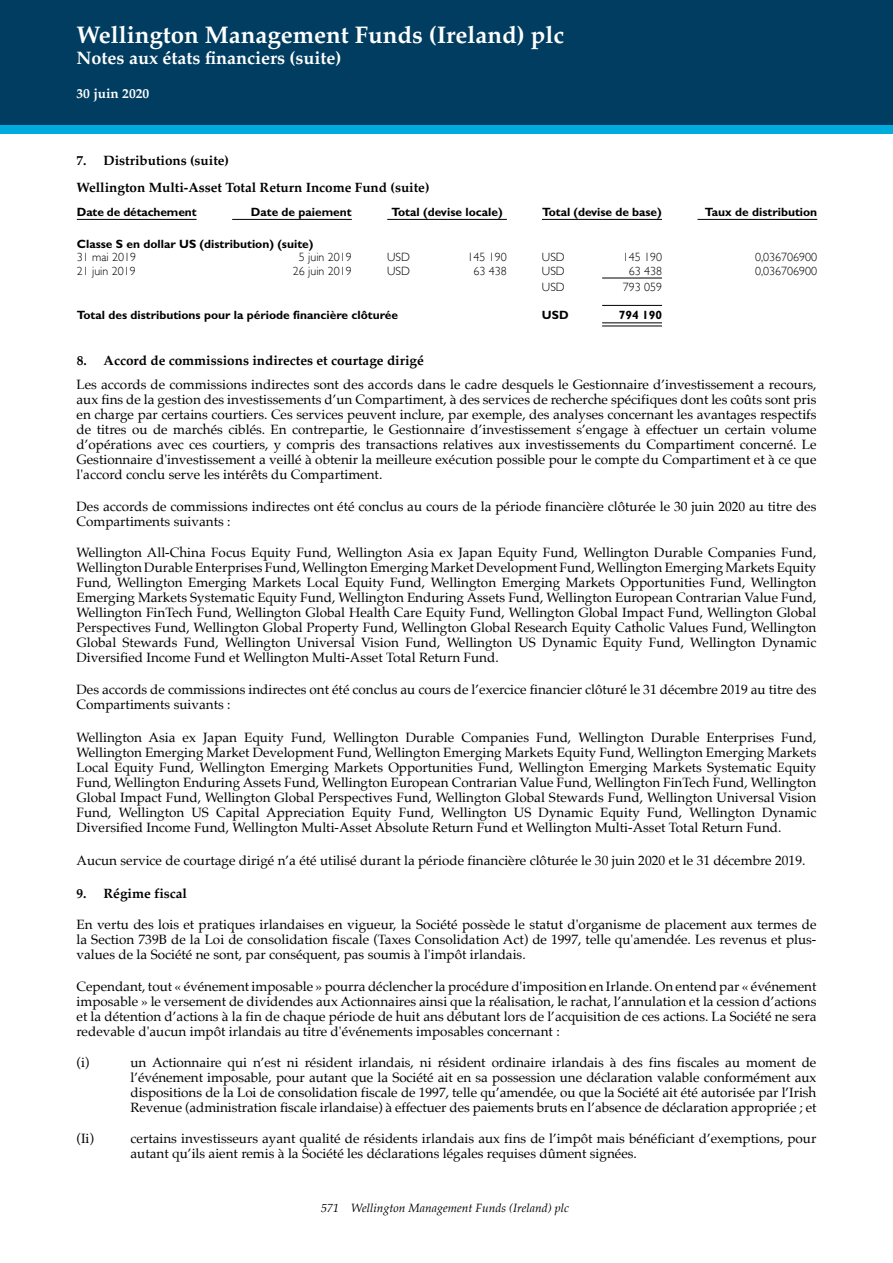
<style>
.page{position:relative;width:893px;height:1263px;background:#fff}
.page>*{position:absolute;margin:0;border:0;box-sizing:border-box;transform-origin:0 0}
.t1{font:700 24px "Palatino";color:#fff}
.t2{font:700 18px "Palatino";color:#fff}
.t3{font:13.5px/15px "Palatino";color:#000;text-align:justify}
.t4{font:700 13.5px/27px "Palatino";color:#000}
.t5{font:700 13.5px "Palatino";color:#fff}
.t6{font:700 12px "Gill Sans Std";color:#000}
.t7{font:300 12px/13.5px "Gill Sans";color:#000}
.t8{font:italic 12px "Palatino";color:#000}
</style>
<div class="page">
<div style="left:0;top:0;width:893px;height:125px;background:#003d60"></div>
<div style="left:0;top:125px;width:893px;height:9px;background:#00abde"></div>
<hr style="left:77px;top:219px;width:120px;height:1px;background:#000">
<hr style="left:232px;top:219px;width:120px;height:1px;background:#000">
<hr style="left:602px;top:278px;width:60px;height:1px;background:#000">
<hr style="left:542px;top:219px;width:60px;height:1px;background:#000">
<hr style="left:602px;top:219px;width:60px;height:1px;background:#000">
<hr style="left:698px;top:219px;width:119px;height:1px;background:#000">
<hr style="left:387px;top:219px;width:60px;height:1px;background:#000">
<hr style="left:447px;top:219px;width:60px;height:1px;background:#000">
<hr style="left:602px;top:323px;width:60px;height:1px;background:#000">
<hr style="left:602px;top:326px;width:60px;height:1px;background:#000">
<hr style="left:602px;top:305px;width:60px;height:1px;background:#000">
<h1 class="t1" style="left:77px;top:14px;width:489px">Wellington Management Funds (Ireland) plc</h1>
<h2 class="t2" style="left:77px;top:43px;width:266px">Notes aux états financiers (suite)</h2>
<p class="t5" style="left:77px;top:81px;width:74px">30 juin 2020</p>
<p class="t4" style="left:77px;top:146px;width:354px">7. Distributions (suite)<br>Wellington Multi-Asset Total Return Income Fund (suite)</p>
<p class="t6" style="left:77px;top:205px;width:121px">Date de détachement</p>
<p class="t6" style="left:251px;top:205px;width:103px">Date de paiement</p>
<p class="t6" style="left:391px;top:205px;width:113px">Total (devise locale)</p>
<p class="t6" style="left:542px;top:205px;width:121px">Total (devise de base)</p>
<p class="t6" style="left:705px;top:205px;width:114px">Taux de distribution</p>
<p class="t6" style="left:77px;top:236px;width:238px">Classe S en dollar US (distribution) (suite)</p>
<p class="t7" style="left:77px;top:250px;width:61px">31 mai 2019<br>21 juin 2019</p>
<p class="t7" style="left:293px;top:250px;width:60px;text-align:center">5 juin 2019<br>26 juin 2019</p>
<p class="t7" style="left:387px;top:250px;width:24px">USD<br>USD</p>
<p class="t7" style="left:468px;top:250px;width:41px;text-align:center">145 190<br>63 438</p>
<p class="t7" style="left:542px;top:250px;width:24px">USD<br>USD</p>
<p class="t7" style="left:623px;top:250px;width:41px;text-align:center">145 190<br>63 438</p>
<p class="t7" style="left:755px;top:250px;width:64px">0,036706900<br>0,036706900</p>
<p class="t7" style="left:542px;top:280px;width:24px">USD</p>
<p class="t7" style="left:623px;top:280px;width:41px">793 059</p>
<p class="t6" style="left:77px;top:308px;width:323px">Total des distributions pour la période financière clôturée</p>
<p class="t6" style="left:542px;top:308px;width:28px">USD</p>
<p class="t6" style="left:619px;top:308px;width:45px">794 190</p>
<p class="t4" style="left:77px;top:347px;width:348px">8. Accord de commissions indirectes et courtage dirigé</p>
<p class="t3" style="left:77px;top:377px;width:741px">Les accords de commissions indirectes sont des accords dans le cadre desquels le Gestionnaire d’investissement a recours, aux fins de la gestion des investissements d’un Compartiment, à des services de recherche spécifiques dont les coûts sont pris en charge par certains courtiers. Ces services peuvent inclure, par exemple, des analyses concernant les avantages respectifs de titres ou de marchés ciblés. En contrepartie, le Gestionnaire d’investissement s’engage à effectuer un certain volume d’opérations avec ces courtiers, y compris des transactions relatives aux investissements du Compartiment concerné. Le Gestionnaire d'investissement a veillé à obtenir la meilleure exécution possible pour le compte du Compartiment et à ce que l'accord conclu serve les intérêts du Compartiment.</p>
<p class="t3" style="left:77px;top:499px;width:741px">Des accords de commissions indirectes ont été conclus au cours de la période financière clôturée le 30 juin 2020 au titre des<br>Compartiments suivants :</p>
<p class="t3" style="left:77px;top:545px;width:741px">Wellington All-China Focus Equity Fund, Wellington Asia ex Japan Equity Fund, Wellington Durable Companies Fund, Wellington Durable Enterprises Fund, Wellington Emerging Market Development Fund, Wellington Emerging Markets Equity Fund, Wellington Emerging Markets Local Equity Fund, Wellington Emerging Markets Opportunities Fund, Wellington Emerging Markets Systematic Equity Fund, Wellington Enduring Assets Fund, Wellington European Contrarian Value Fund, Wellington FinTech Fund, Wellington Global Health Care Equity Fund, Wellington Global Impact Fund, Wellington Global Perspectives Fund, Wellington Global Property Fund, Wellington Global Research Equity Catholic Values Fund, Wellington Global Stewards Fund, Wellington Universal Vision Fund, Wellington US Dynamic Equity Fund, Wellington Dynamic Diversified Income Fund et Wellington Multi-Asset Total Return Fund.</p>
<p class="t3" style="left:77px;top:682px;width:741px">Des accords de commissions indirectes ont été conclus au cours de l’exercice financier clôturé le 31 décembre 2019 au titre des<br>Compartiments suivants :</p>
<p class="t3" style="left:77px;top:730px;width:741px">Wellington Asia ex Japan Equity Fund, Wellington Durable Companies Fund, Wellington Durable Enterprises Fund, Wellington Emerging Market Development Fund, Wellington Emerging Markets Equity Fund, Wellington Emerging Markets Local Equity Fund, Wellington Emerging Markets Opportunities Fund, Wellington Emerging Markets Systematic Equity Fund, Wellington Enduring Assets Fund, Wellington European Contrarian Value Fund, Wellington FinTech Fund, Wellington Global Impact Fund, Wellington Global Perspectives Fund, Wellington Global Stewards Fund, Wellington Universal Vision Fund, Wellington US Capital Appreciation Equity Fund, Wellington US Dynamic Equity Fund, Wellington Dynamic Diversified Income Fund, Wellington Multi-Asset Absolute Return Fund et Wellington Multi-Asset Total Return Fund.</p>
<p class="t3" style="left:77px;top:853px;width:730px">Aucun service de courtage dirigé n’a été utilisé durant la période financière clôturée le 30 juin 2020 et le 31 décembre 2019.</p>
<p class="t4" style="left:77px;top:879px;width:112px">9. Régime fiscal</p>
<p class="t3" style="left:77px;top:917px;width:741px">En vertu des lois et pratiques irlandaises en vigueur, la Société possède le statut d'organisme de placement aux termes de la Section 739B de la Loi de consolidation fiscale (Taxes Consolidation Act) de 1997, telle qu'amendée. Les revenus et plus&shy;values de la Société ne sont, par conséquent, pas soumis à l'impôt irlandais.</p>
<p class="t3" style="left:77px;top:979px;width:741px">Cependant, tout « événement imposable » pourra déclencher la procédure d'imposition en Irlande. On entend par « événement imposable » le versement de dividendes aux Actionnaires ainsi que la réalisation, le rachat, l’annulation et la cession d’actions et la détention d’actions à la fin de chaque période de huit ans débutant lors de l’acquisition de ces actions. La Société ne sera redevable d'aucun impôt irlandais au titre d'événements imposables concernant :</p>
<p class="t3" style="left:77px;top:1054px;width:14px">(i)</p>
<p class="t3" style="left:131px;top:1054px;width:687px">un Actionnaire qui n’est ni résident irlandais, ni résident ordinaire irlandais à des fins fiscales au moment de l’événement imposable, pour autant que la Société ait en sa possession une déclaration valable conformément aux dispositions de la Loi de consolidation fiscale de 1997, telle qu’amendée, ou que la Société ait été autorisée par l’Irish Revenue (administration fiscale irlandaise) à effectuer des paiements bruts en l’absence de déclaration appropriée ; et</p>
<p class="t3" style="left:77px;top:1131px;width:19px">(Ii)</p>
<p class="t3" style="left:131px;top:1131px;width:687px">certains investisseurs ayant qualité de résidents irlandais aux fins de l’impôt mais bénéficiant d’exemptions, pour autant qu’ils aient remis à la Société les déclarations légales requises dûment signées.</p>
<p class="t8" style="left:321px;top:1197px;width:249px">571 Wellington Management Funds (Ireland) plc</p>
</div>
